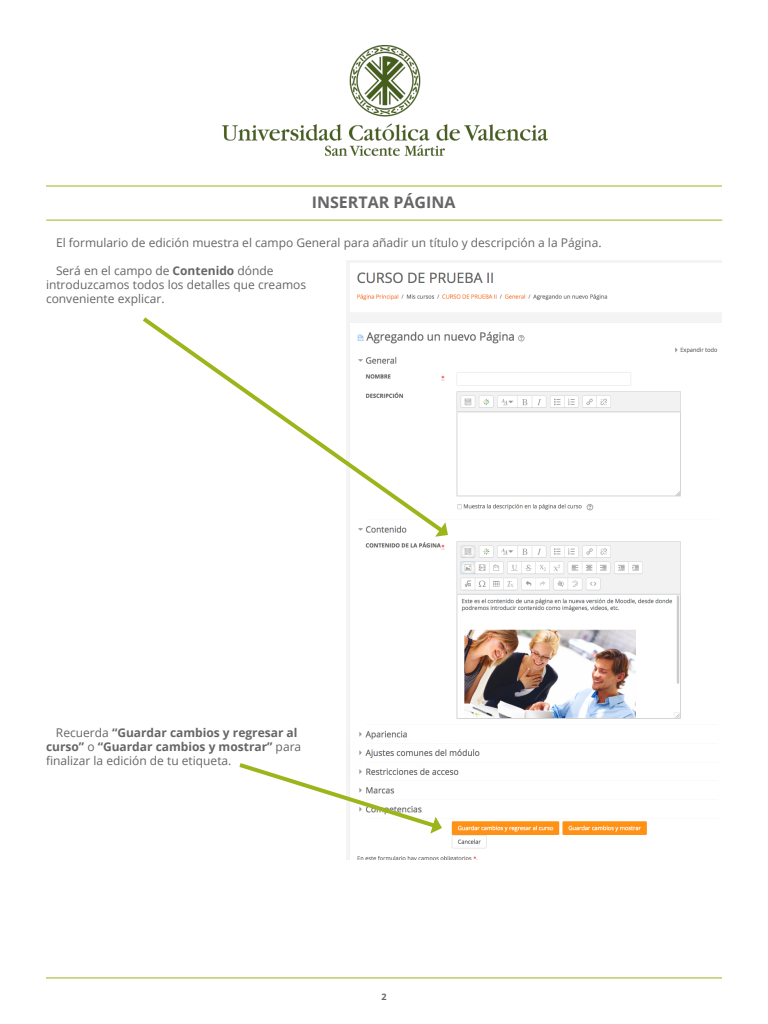
<style>
.page{position:relative;width:768px;height:1024px;background:#fff}
.page>*{position:absolute;margin:0;border:0;box-sizing:border-box;transform-origin:0 0}
.t1{font:700 16px "Open Sans";color:#666}
.t2{font:12px/14px "Open Sans";color:#666}
.t3{font:700 12px/14px "Open Sans";color:#666}
.t4{font:700 9px "Open Sans";color:#666}
.s1{font-weight:700}
.s2{font-weight:400}
</style>
<div class="page">
<hr style="left:46px;top:220px;width:676px;height:1px;background:#9bb61b">
<img style="left:222px;top:46px;width:325px;height:109px">
<hr style="left:46px;top:186px;width:676px;height:1px;background:#9bb61b">
<hr style="left:46px;top:977px;width:676px;height:1px;background:#9bb61b">
<img style="left:347px;top:260px;width:374px;height:600px">
<svg style="left:143px;top:313px;width:306px;height:224px"></svg>
<svg style="left:435px;top:522px;width:13px;height:15px"></svg>
<svg style="left:239px;top:760px;width:203px;height:74px"></svg>
<h1 class="t1" style="left:312px;top:191px;width:145px">INSERTAR PÁGINA</h1>
<p class="t2" style="left:56px;top:235px;width:547px">El formulario de edición muestra el campo General para añadir un título y descripción a la Página.</p>
<p class="t2" style="left:46px;top:263px;width:262px;text-indent:10px">Será en el campo de <span class="s1">Contenido</span> dónde introduzcamos todos los detalles que creamos conveniente explicar.</p>
<p class="t3" style="left:46px;top:725px;width:257px;text-indent:10px"><span class="s2">Recuerda</span> “Guardar cambios y regresar al curso” <span class="s2">o</span> “Guardar cambios y mostrar” <span class="s2">para finalizar la edición de tu etiqueta.</span></p>
<p class="t4" style="left:381px;top:990px;width:7px">2</p>
</div>
